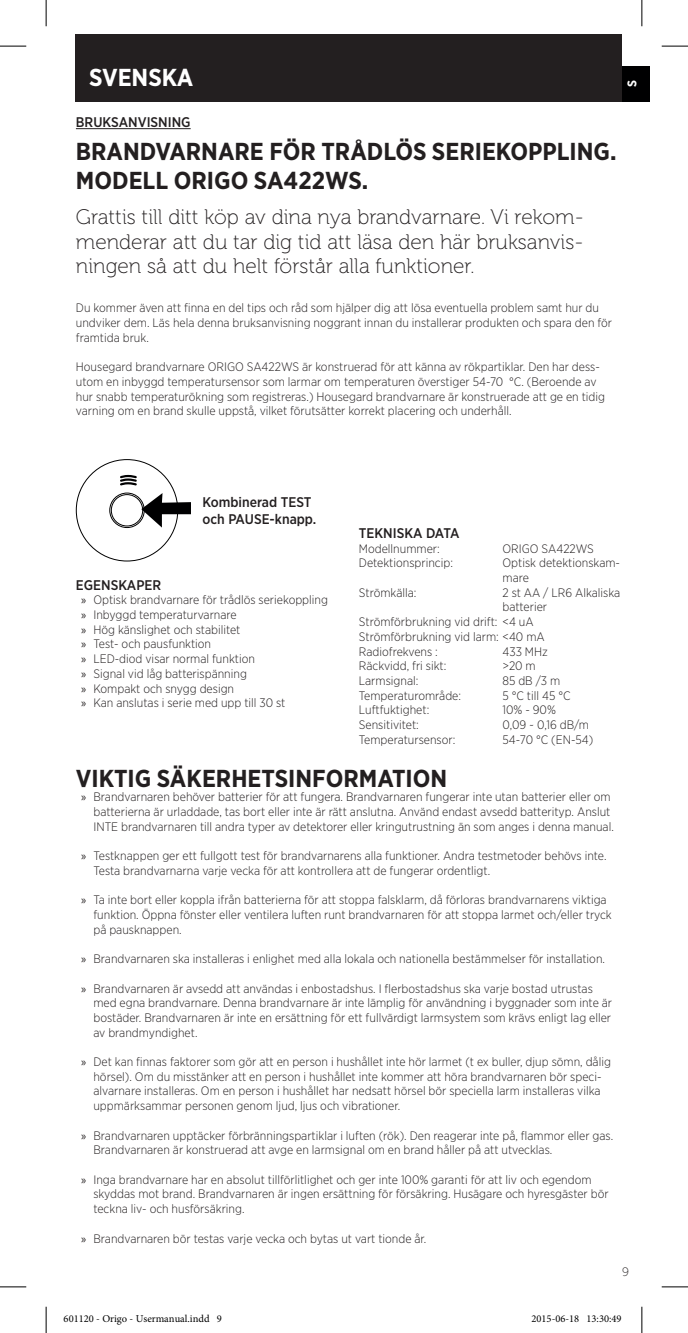
<style>
.page{position:relative;width:688px;height:1333px;background:#fff}
.page>*{position:absolute;margin:0;border:0;box-sizing:border-box;transform-origin:0 0}
.t1{font:700 24.5px/29.4px "Gotham Narrow";color:#231f20}
.t2{font:700 24.5px "Gotham Narrow";color:#fff}
.t3{font:21px/24.5px "Museo 100";color:#231f20;text-align:justify}
.t4{font:500 14px/16.8px "Gotham Narrow";color:#231f20}
.t5{font:700 12.6px "Gotham Narrow";color:#fff}
.t6{font:300 12.25px/14.7px "Gotham Narrow";color:#231f20}
.t7{font:12.25px "Museo 100";color:#231f20}
.t8{font:10.5px "Minion Pro";color:#000}
.s1{font-family:"Myriad Pro";font-weight:400}
</style>
<div class="page">
<div style="left:622px;top:66px;width:27px;height:36px;background:#000001"></div>
<div style="left:76px;top:34px;width:546px;height:68px;background:#231f20"></div>
<svg style="left:75px;top:459px;width:116px;height:102px"></svg>
<hr style="left:76px;top:128px;width:115px;height:1px;background:#231f20">
<svg style="left:0;top:46px;width:26px;height:1px"></svg>
<svg style="left:661px;top:46px;width:26px;height:1px"></svg>
<svg style="left:0;top:1286px;width:26px;height:1px"></svg>
<svg style="left:661px;top:1286px;width:26px;height:1px"></svg>
<svg style="left:46px;top:0;width:1px;height:26px"></svg>
<svg style="left:46px;top:1306px;width:1px;height:26px"></svg>
<svg style="left:641px;top:0;width:1px;height:26px"></svg>
<svg style="left:641px;top:1306px;width:1px;height:26px"></svg>
<h1 class="t2" style="left:89px;top:61px;width:106px">SVENSKA</h1>
<p class="t4" style="left:76px;top:114px;width:116px">BRUKSANVISNING</p>
<h1 class="t1" style="left:76px;top:136px;width:542px">BRANDVARNARE FÖR TRÅDLÖS SERIEKOPPLING.<br>MODELL ORIGO SA422WS.</h1>
<h2 class="t3" style="left:76px;top:205px;width:509px">Grattis till ditt köp av dina nya brandvarnare. Vi rekom&shy;menderar att du tar dig tid att läsa den här bruksanvis&shy;ningen så att du helt förstår alla funktioner.</h2>
<p class="t6" style="left:76px;top:300px;width:537px">Du kommer även att finna en del tips och råd som hjälper dig att lösa eventuella problem samt hur du undviker dem. Läs hela denna bruksanvisning noggrant innan du installerar produkten och spara den för framtida bruk.</p>
<p class="t6" style="left:76px;top:359px;width:530px">Housegard brandvarnare ORIGO SA422WS är konstruerad för att känna av rökpartiklar. Den har dess&shy;utom en inbyggd temperatursensor som larmar om temperaturen överstiger 54-70 °C. (Beroende av hur snabb temperaturökning som registreras.) Housegard brandvarnare är konstruerade att ge en tidig varning om en brand skulle uppstå, vilket förutsätter korrekt placering och underhåll.</p>
<p class="t5" style="left:624px;top:87px;width:8px;rotate:-90deg">S</p>
<p class="t4" style="left:202px;top:494px;width:115px">Kombinerad TEST och PAUSE-knapp.</p>
<p class="t4" style="left:359px;top:524px;width:102px">TEKNISKA DATA</p>
<p class="t6" style="left:359px;top:540px;width:82px">Modellnummer:</p>
<p class="t6" style="left:502px;top:540px;width:93px">ORIGO SA422WS</p>
<p class="t6" style="left:359px;top:555px;width:96px">Detektionsprincip:</p>
<p class="t6" style="left:502px;top:555px;width:119px">Optisk detektionskam&shy;mare</p>
<p class="t6" style="left:359px;top:584px;width:59px">Strömkälla:</p>
<p class="t6" style="left:502px;top:584px;width:119px">2 st AA / LR6 Alkaliska</p>
<p class="t6" style="left:502px;top:599px;width:46px">batterier</p>
<p class="t6" style="left:359px;top:614px;width:176px">Strömförbrukning vid drift: &lt;4 uA</p>
<p class="t6" style="left:359px;top:629px;width:187px">Strömförbrukning vid larm: &lt;40 mA</p>
<p class="t6" style="left:359px;top:643px;width:80px">Radiofrekvens :</p>
<p class="t6" style="left:502px;top:643px;width:47px">433 MHz</p>
<p class="t6" style="left:359px;top:658px;width:89px">Räckvidd, fri sikt:</p>
<p class="t6" style="left:502px;top:658px;width:35px">&gt;20 m</p>
<p class="t6" style="left:359px;top:673px;width:61px">Larmsignal:</p>
<p class="t6" style="left:502px;top:673px;width:59px">85 dB /3 m</p>
<p class="t6" style="left:359px;top:687px;width:104px">Temperaturområde:</p>
<p class="t6" style="left:502px;top:687px;width:70px">5 °C till 45 °C</p>
<p class="t6" style="left:359px;top:702px;width:72px">Luftfuktighet:</p>
<p class="t6" style="left:502px;top:702px;width:55px">10% - 90%</p>
<p class="t6" style="left:359px;top:717px;width:62px">Sensitivitet:</p>
<p class="t6" style="left:502px;top:717px;width:88px">0,09 ~ 0,16 dB/m</p>
<p class="t6" style="left:359px;top:731px;width:98px">Temperatursensor:</p>
<p class="t6" style="left:502px;top:731px;width:92px">54-70 °C (EN-54)</p>
<h1 class="t1" style="left:76px;top:763px;width:373px">VIKTIG SÄKERHETSINFORMATION</h1>
<p class="t6" style="left:93px;top:789px;width:522px;text-indent:-12px"><span class="s1">»</span> Brandvarnaren behöver batterier för att fungera. Brandvarnaren fungerar inte utan batterier eller om batterierna är urladdade, tas bort eller inte är rätt anslutna. Använd endast avsedd batterityp. Anslut<br>INTE brandvarnaren till andra typer av detektorer eller kringutrustning än som anges i denna manual.</p>
<p class="t6" style="left:93px;top:848px;width:514px;text-indent:-12px"><span class="s1">»</span> Testknappen ger ett fullgott test för brandvarnarens alla funktioner. Andra testmetoder behövs inte.<br>Testa brandvarnarna varje vecka för att kontrollera att de fungerar ordentligt.</p>
<p class="t6" style="left:93px;top:892px;width:520px;text-indent:-12px"><span class="s1">»</span> Ta inte bort eller koppla ifrån batterierna för att stoppa falsklarm, då förloras brandvarnarens viktiga funktion. Öppna fönster eller ventilera luften runt brandvarnaren för att stoppa larmet och/eller tryck på pausknappen.</p>
<p class="t6" style="left:81px;top:951px;width:525px"><span class="s1">»</span> Brandvarnaren ska installeras i enlighet med alla lokala och nationella bestämmelser för installation.</p>
<p class="t6" style="left:93px;top:980px;width:520px;text-indent:-12px"><span class="s1">»</span> Brandvarnaren är avsedd att användas i enbostadshus. I flerbostadshus ska varje bostad utrustas med egna brandvarnare. Denna brandvarnare är inte lämplig för användning i byggnader som inte är bostäder. Brandvarnaren är inte en ersättning för ett fullvärdigt larmsystem som krävs enligt lag eller av brandmyndighet.</p>
<p class="t6" style="left:93px;top:1054px;width:519px;text-indent:-12px"><span class="s1">»</span> Det kan finnas faktorer som gör att en person i hushållet inte hör larmet (t ex buller, djup sömn, dålig hörsel). Om du misstänker att en person i hushållet inte kommer att höra brandvarnaren bör speci&shy;alvarnare installeras. Om en person i hushållet har nedsatt hörsel bör speciella larm installeras vilka uppmärksammar personen genom ljud, ljus och vibrationer.</p>
<p class="t6" style="left:93px;top:1127px;width:521px;text-indent:-12px"><span class="s1">»</span> Brandvarnaren upptäcker förbränningspartiklar i luften (rök). Den reagerar inte på, flammor eller gas.<br>Brandvarnaren är konstruerad att avge en larmsignal om en brand håller på att utvecklas.</p>
<p class="t6" style="left:93px;top:1171px;width:516px;text-indent:-12px"><span class="s1">»</span> Inga brandvarnare har en absolut tillförlitlighet och ger inte 100% garanti för att liv och egendom skyddas mot brand. Brandvarnaren är ingen ersättning för försäkring. Husägare och hyresgäster bör teckna liv- och husförsäkring.</p>
<p class="t6" style="left:81px;top:1230px;width:347px"><span class="s1">»</span> Brandvarnaren bör testas varje vecka och bytas ut vart tionde år.</p>
<p class="t4" style="left:76px;top:576px;width:87px">EGENSKAPER</p>
<p class="t6" style="left:81px;top:592px;width:248px"><span class="s1">»</span> Optisk brandvarnare för trådlös seriekoppling <span class="s1">»</span> Inbyggd temperaturvarnare<br><span class="s1">»</span> Hög känslighet och stabilitet<br><span class="s1">»</span> Test- och pausfunktion<br><span class="s1">»</span> LED-diod visar normal funktion<br><span class="s1">»</span> Signal vid låg batterispänning<br><span class="s1">»</span> Kompakt och snygg design<br><span class="s1">»</span> Kan anslutas i serie med upp till 30 st</p>
<p class="t7" style="left:622px;top:1265px;width:8px">9</p>
<p class="t8" style="left:64px;top:1311px;width:160px">601120 - Origo - Usermanual.indd 9</p>
<p class="t8" style="left:531px;top:1311px;width:91px">2015-06-18 13:30:49</p>
</div>
